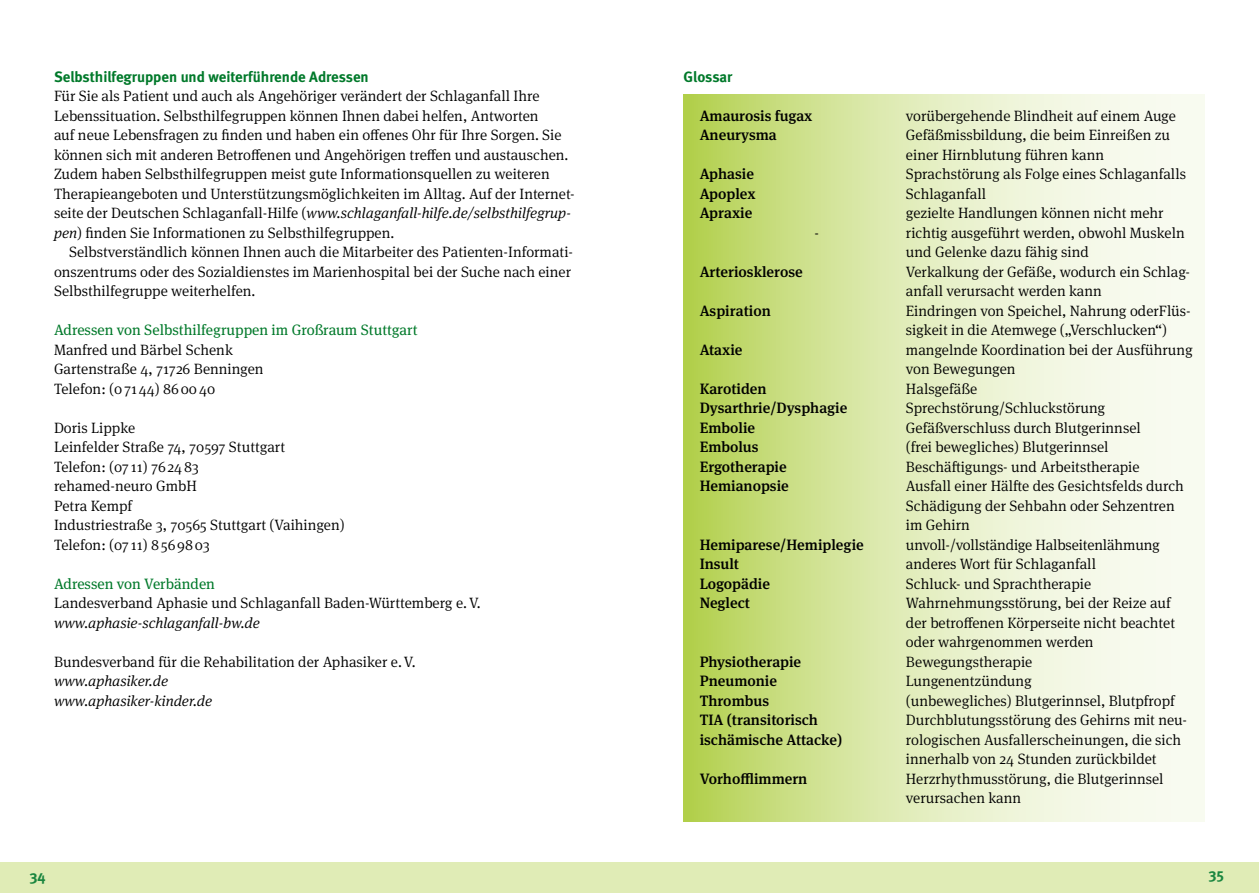
<style>
.page{position:relative;width:1259px;height:893px;background:#fff}
.page>*{position:absolute;margin:0;border:0;box-sizing:border-box;transform-origin:0 0}
.t1{font:300 15px/19.5px "Meta Serif OT";color:#000}
.t2{font:500 15px/19.5px "Meta Serif OT";color:#000}
.t3{font:italic 300 15px/19.5px "Meta Serif OT";color:#000}
.t4{font:15px "Meta Serif OT";color:#00792a}
.t5{font:700 15px "Meta";color:#00792a}
.t6{font:700 15px "Meta";color:#1a863f}
.s1{font-style:italic}
</style>
<div class="page">
<div style="left:0;top:862px;width:629px;height:31px;background:#e0ecb6"></div>
<div style="left:629px;top:862px;width:630px;height:31px;background:#e0ecb6"></div>
<svg style="left:683px;top:94px;width:522px;height:727px;background:#e0ebb7"></svg>
<p class="t5" style="left:54px;top:67px;width:316px">Selbsthilfegruppen und weiterführende Adressen</p>
<p class="t1" style="left:54px;top:86px;width:522px">Für Sie als Patient und auch als Angehöriger verändert der Schlaganfall Ihre Lebenssituation. Selbsthilfegruppen können Ihnen dabei helfen, Antworten<br>auf neue Lebensfragen zu finden und haben ein offenes Ohr für Ihre Sorgen. Sie können sich mit anderen Betroffenen und Angehörigen treffen und austauschen.<br>Zudem haben Selbsthilfegruppen meist gute Informationsquellen zu weiteren Therapieangeboten und Unterstützungsmöglichkeiten im Alltag. Auf der Internet&shy;seite der Deutschen Schlaganfall-Hilfe (<span class="s1">www.schlaganfall-hilfe.de/selbsthilfegrup&shy;pen</span>) finden Sie Informationen zu Selbsthilfegruppen.</p>
<p class="t1" style="left:54px;top:242px;width:521px;text-indent:15px">Selbstverständlich können Ihnen auch die Mitarbeiter des Patienten-Informati&shy;onszentrums oder des Sozialdienstes im Marienhospital bei der Suche nach einer<br>Selbsthilfegruppe weiterhelfen.</p>
<p class="t4" style="left:54px;top:320px;width:365px">Adressen von Selbsthilfegruppen im Großraum Stuttgart</p>
<p class="t1" style="left:54px;top:340px;width:211px">Manfred und Bärbel Schenk<br>Gartenstraße 4, 71726 Benningen<br>Telefon: (07144) 860040</p>
<p class="t1" style="left:54px;top:418px;width:292px">Doris Lippke<br>Leinfelder Straße 74, 70597 Stuttgart<br>Telefon: (07 11) 762483<br>rehamed-neuro GmbH<br>Petra Kempf<br>Industriestraße 3, 70565 Stuttgart (Vaihingen)<br>Telefon: (07 11) 8569803</p>
<p class="t4" style="left:54px;top:574px;width:162px">Adressen von Verbänden</p>
<p class="t1" style="left:54px;top:593px;width:428px">Landesverband Aphasie und Schlaganfall Baden-Württemberg e.V.</p>
<p class="t3" style="left:54px;top:613px;width:207px">www.aphasie-schlaganfall-bw.de</p>
<p class="t1" style="left:54px;top:652px;width:363px">Bundesverband für die Rehabilitation der Aphasiker e.V.</p>
<p class="t3" style="left:54px;top:671px;width:160px">www.aphasiker.de www.aphasiker-kinder.de</p>
<p class="t5" style="left:683px;top:67px;width:50px">Glossar</p>
<p class="t2" style="left:699px;top:106px;width:114px">Amaurosis fugax<br>Aneurysma</p>
<p class="t2" style="left:699px;top:164px;width:57px;text-align:justify">Aphasie Apoplex Apraxie</p>
<p class="t1" style="left:814px;top:223px;width:6px">-</p>
<p class="t2" style="left:699px;top:262px;width:105px">Arteriosklerose</p>
<p class="t2" style="left:699px;top:301px;width:73px">Aspiration</p>
<p class="t2" style="left:699px;top:340px;width:44px">Ataxie</p>
<p class="t2" style="left:699px;top:379px;width:149px">Karotiden<br>Dysarthrie/Dysphagie<br>Embolie<br>Embolus<br>Ergotherapie<br>Hemianopsie</p>
<p class="t2" style="left:699px;top:535px;width:166px">Hemiparese/Hemiplegie<br>Insult<br>Logopädie<br>Neglect</p>
<p class="t2" style="left:699px;top:652px;width:144px">Physiotherapie<br>Pneumonie<br>Thrombus<br>TIA (transitorisch ischämische Attacke)</p>
<p class="t2" style="left:699px;top:769px;width:109px">Vorhofflimmern</p>
<p class="t1" style="left:906px;top:106px;width:288px">vorübergehende Blindheit auf einem Auge Gefäßmissbildung, die beim Einreißen zu einer Hirnblutung führen kann Sprachstörung als Folge eines Schlaganfalls Schlaganfall<br>gezielte Handlungen können nicht mehr richtig ausgeführt werden, obwohl Muskeln und Gelenke dazu fähig sind<br>Verkalkung der Gefäße, wodurch ein Schlag&shy;anfall verursacht werden kann<br>Eindringen von Speichel, Nahrung oderFlüs&shy;sigkeit in die Atemwege („Verschlucken“) mangelnde Koordination bei der Ausführung von Bewegungen<br>Halsgefäße<br>Sprechstörung/Schluckstörung Gefäßverschluss durch Blutgerinnsel<br>(frei bewegliches) Blutgerinnsel Beschäftigungs- und Arbeitstherapie<br>Ausfall einer Hälfte des Gesichtsfelds durch Schädigung der Sehbahn oder Sehzentren im Gehirn<br>unvoll-/vollständige Halbseitenlähmung anderes Wort für Schlaganfall<br>Schluck- und Sprachtherapie Wahrnehmungsstörung, bei der Reize auf der betroffenen Körperseite nicht beachtet oder wahrgenommen werden Bewegungstherapie<br>Lungenentzündung<br>(unbewegliches) Blutgerinnsel, Blutpfropf Durchblutungsstörung des Gehirns mit neu&shy;rologischen Ausfallerscheinungen, die sich innerhalb von 24 Stunden zurückbildet Herzrhythmusstörung, die Blutgerinnsel verursachen kann</p>
<p class="t6" style="left:29px;top:867px;width:18px">34</p>
<p class="t6" style="left:1208px;top:865px;width:17px">35</p>
</div>
